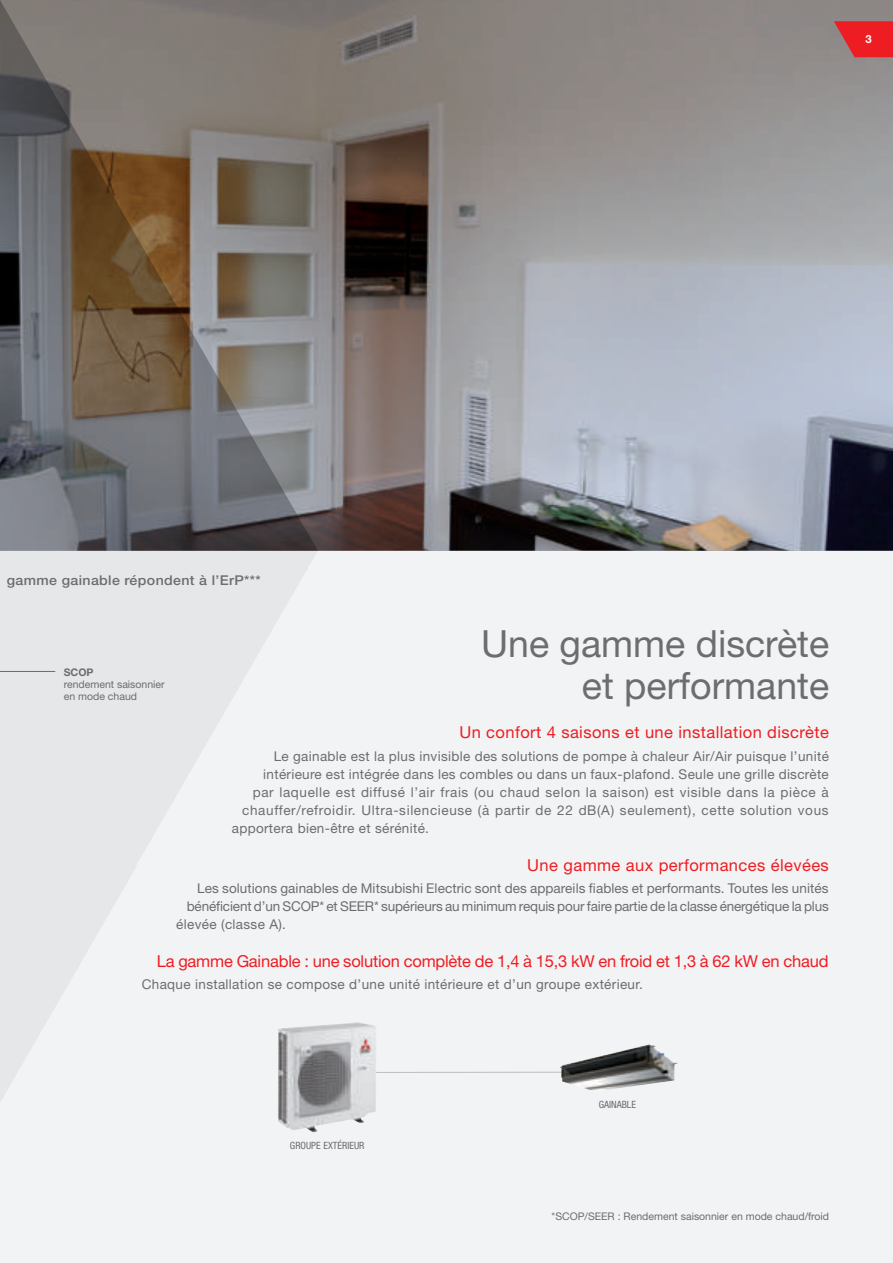
<style>
.page{position:relative;width:893px;height:1263px;background:#fff}
.page>*{position:absolute;margin:0;border:0;box-sizing:border-box;transform-origin:0 0}
.t1{font:37.5px/42px "Helvetica Neue LT Pro";color:#6c6d70;text-align:right}
.t2{font:16.5px "Helvetica Neue LT Pro";letter-spacing:.025em;color:#ee1d23}
.t3{font:16.5px "Helvetica Neue LT Pro";letter-spacing:-.01em;color:#ee1d23}
.t4{font:13.5px "Helvetica Neue LT Pro";letter-spacing:.025em;color:#6c6d70}
.t5{font:13.5px "Helvetica Neue LT Pro";letter-spacing:.045em;color:#6c6d70}
.t6{font:13.5px "Helvetica Neue LT Pro";letter-spacing:-.01em;color:#6c6d70}
.t7{font:13.5px "Helvetica Neue LT Pro";letter-spacing:.005em;color:#6c6d70}
.t8{font:500 13.5px "Helvetica Neue LT Pro";letter-spacing:.025em;color:#6c6d70;scale:1.05 1}
.t9{font:700 11.25px "Helvetica Neue LT Pro";color:#fff}
.t10{font:10.5px/12px "Helvetica Neue LT Pro";color:#6c6d70}
.t11{font:700 10.5px "Helvetica Neue LT Pro";color:#6c6d70}
.t12{font:condensed 10.05px "Helvetica Neue LT Pro";color:#6c6d70}
</style>
<div class="page">
<div style="left:0;top:551px;width:893px;height:712px;background:#f2f3f4"></div>
<svg style="left:0;top:551px;width:318px;height:315px;fill:#e6e7e9"></svg>
<svg style="left:0;top:866px;width:137px;height:287px"></svg>
<img style="left:636px;top:0;width:257px;height:551px">
<svg style="left:0;top:0;width:636px;height:551px;background:#7d7774"></svg>
<div style="left:0;top:671px;width:56px;height:28px;background:#e6e7e9"></div>
<hr style="left:300px;top:1072px;width:319px;height:1px;background:#bcbdc0">
<img style="left:278px;top:1022px;width:99px;height:110px">
<img style="left:560px;top:1044px;width:118px;height:47px">
<svg style="left:834px;top:21px;width:59px;height:36px;background:#dd3035"></svg>
<p class="t9" style="left:865px;top:32px;width:8px">3</p>
<p class="t8" style="left:7px;top:572px;width:243px">gamme gainable répondent à l’ErP***</p>
<p class="t11" style="left:64px;top:665px;width:31px">SCOP</p>
<p class="t10" style="left:64px;top:678px;width:102px">rendement saisonnier en mode chaud</p>
<h1 class="t1" style="left:481px;top:622px;width:350px">Une gamme discrète et performante</h1>
<p class="t2" style="left:459px;top:723px;width:371px">Un confort 4 saisons et une installation discrète</p>
<p class="t4" style="left:274px;top:748px;width:557px">Le gainable est la plus invisible des solutions de pompe à chaleur Air/Air puisque l’unité</p>
<p class="t4" style="left:263px;top:766px;width:567px">intérieure est intégrée dans les combles ou dans un faux-plafond. Seule une grille discrète</p>
<p class="t5" style="left:253px;top:784px;width:577px">par laquelle est diffusé l’air frais (ou chaud selon la saison) est visible dans la pièce à</p>
<p class="t5" style="left:242px;top:802px;width:588px">chauffer/refroidir. Ultra-silencieuse (à partir de 22 dB(A) seulement), cette solution vous</p>
<p class="t4" style="left:232px;top:820px;width:199px">apportera bien-être et sérénité.</p>
<p class="t2" style="left:527px;top:855px;width:303px">Une gamme aux performances élevées</p>
<p class="t7" style="left:197px;top:880px;width:633px">Les solutions gainables de Mitsubishi Electric sont des appareils fiables et performants. Toutes les unités</p>
<p class="t6" style="left:187px;top:898px;width:644px">bénéficient d’un SCOP* et SEER* supérieurs au minimum requis pour faire partie de la classe énergétique la plus</p>
<p class="t4" style="left:176px;top:916px;width:111px">élevée (classe A).</p>
<p class="t3" style="left:157px;top:951px;width:673px">La gamme Gainable : une solution complète de 1,4 à 15,3 kW en froid et 1,3 à 62 kW en chaud</p>
<p class="t4" style="left:142px;top:976px;width:502px">Chaque installation se compose d’une unité intérieure et d’un groupe extérieur.</p>
<p class="t12" style="left:290px;top:1140px;width:76px">GROUPE EXTÉRIEUR</p>
<p class="t12" style="left:599px;top:1098px;width:39px">GAINABLE</p>
<p class="t10" style="left:552px;top:1210px;width:279px">*SCOP/SEER : Rendement saisonnier en mode chaud/froid</p>
</div>
